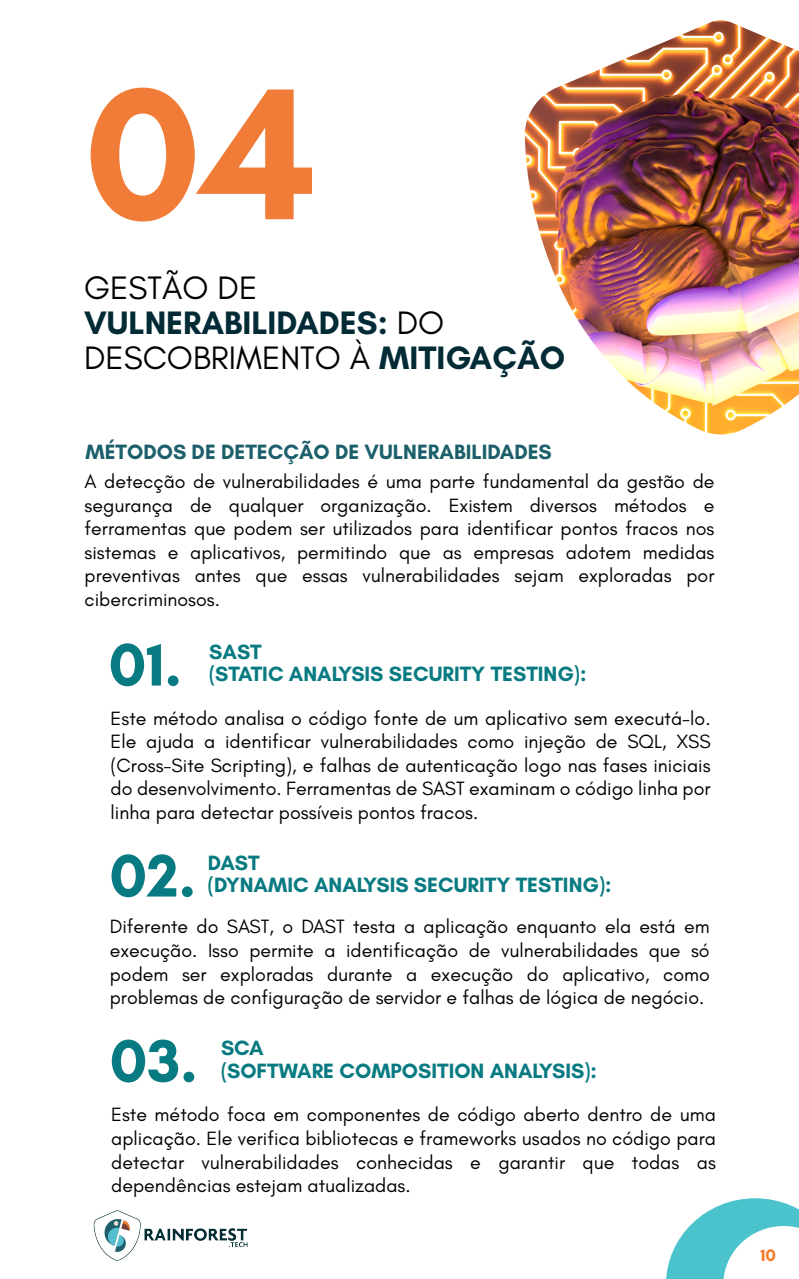
<style>
.page{position:relative;width:799px;height:1279px;background:#fff}
.page>*{position:absolute;margin:0;border:0;box-sizing:border-box;transform-origin:0 0}
.t1{font:700 190.76px "Glacial Indifference";color:#f07c38}
.t2{font:700 61.16px "Glacial Indifference";color:#087a81}
.t3{font:700 33.08px/34.7px "Glacial Indifference";color:#022b36}
.t4{font:700 21.08px/22.2px "Glacial Indifference";color:#087a81}
.t5{font:700 21.08px "Glacial Indifference";color:#1b5f6a}
.t6{font:19.6px/23.5px "Glacial Indifference";color:#000001;text-align:justify}
.t7{font:700 17.08px "Glacial Indifference";color:#f47928}
.s1{font-weight:400;color:#000001}
</style>
<div class="page">
<svg style="left:666px;top:1198px;width:133px;height:81px"></svg>
<img style="left:525px;top:22px;width:274px;height:413px">
<img style="left:93px;top:1210px;width:155px;height:51px">
<h1 class="t1" style="left:84px;top:36px;width:234px">04</h1>
<h3 class="t3" style="left:84px;top:270px;width:483px"><span class="s1">GESTÃO DE<br></span>VULNERABILIDADES: <span class="s1">DO<br>DESCOBRIMENTO À</span> MITIGAÇÃO</h3>
<p class="t5" style="left:86px;top:439px;width:468px">MÉTODOS DE DETECÇÃO DE VULNERABILIDADES</p>
<p class="t6" style="left:85px;top:470px;width:631px">A detecção de vulnerabilidades é uma parte fundamental da gestão de segurança de qualquer organização. Existem diversos métodos e ferramentas que podem ser utilizados para identificar pontos fracos nos sistemas e aplicativos, permitindo que as empresas adotem medidas preventivas antes que essas vulnerabilidades sejam exploradas por cibercriminosos.</p>
<h2 class="t2" style="left:109px;top:627px;width:75px">01.</h2>
<p class="t4" style="left:209px;top:641px;width:379px">SAST<br>(STATIC ANALYSIS SECURITY TESTING):</p>
<p class="t6" style="left:111px;top:707px;width:601px">Este método analisa o código fonte de um aplicativo sem executá-lo.<br>Ele ajuda a identificar vulnerabilidades como injeção de SQL, XSS (Cross-Site Scripting), e falhas de autenticação logo nas fases iniciais do desenvolvimento. Ferramentas de SAST examinam o código linha por linha para detectar possíveis pontos fracos.</p>
<h2 class="t2" style="left:109px;top:838px;width:88px">02.</h2>
<p class="t4" style="left:208px;top:852px;width:405px">DAST<br>(DYNAMIC ANALYSIS SECURITY TESTING):</p>
<p class="t6" style="left:110px;top:915px;width:601px">Diferente do SAST, o DAST testa a aplicação enquanto ela está em execução. Isso permite a identificação de vulnerabilidades que só podem ser exploradas durante a execução do aplicativo, como problemas de configuração de servidor e falhas de lógica de negócio.</p>
<h2 class="t2" style="left:110px;top:1023px;width:89px">03.</h2>
<p class="t4" style="left:221px;top:1037px;width:377px">SCA<br>(SOFTWARE COMPOSITION ANALYSIS):</p>
<p class="t6" style="left:111px;top:1103px;width:606px">Este método foca em componentes de código aberto dentro de uma aplicação. Ele verifica bibliotecas e frameworks usados no código para detectar vulnerabilidades conhecidas e garantir que todas as dependências estejam atualizadas.</p>
<p class="t7" style="left:760px;top:1245px;width:17px">10</p>
</div>
